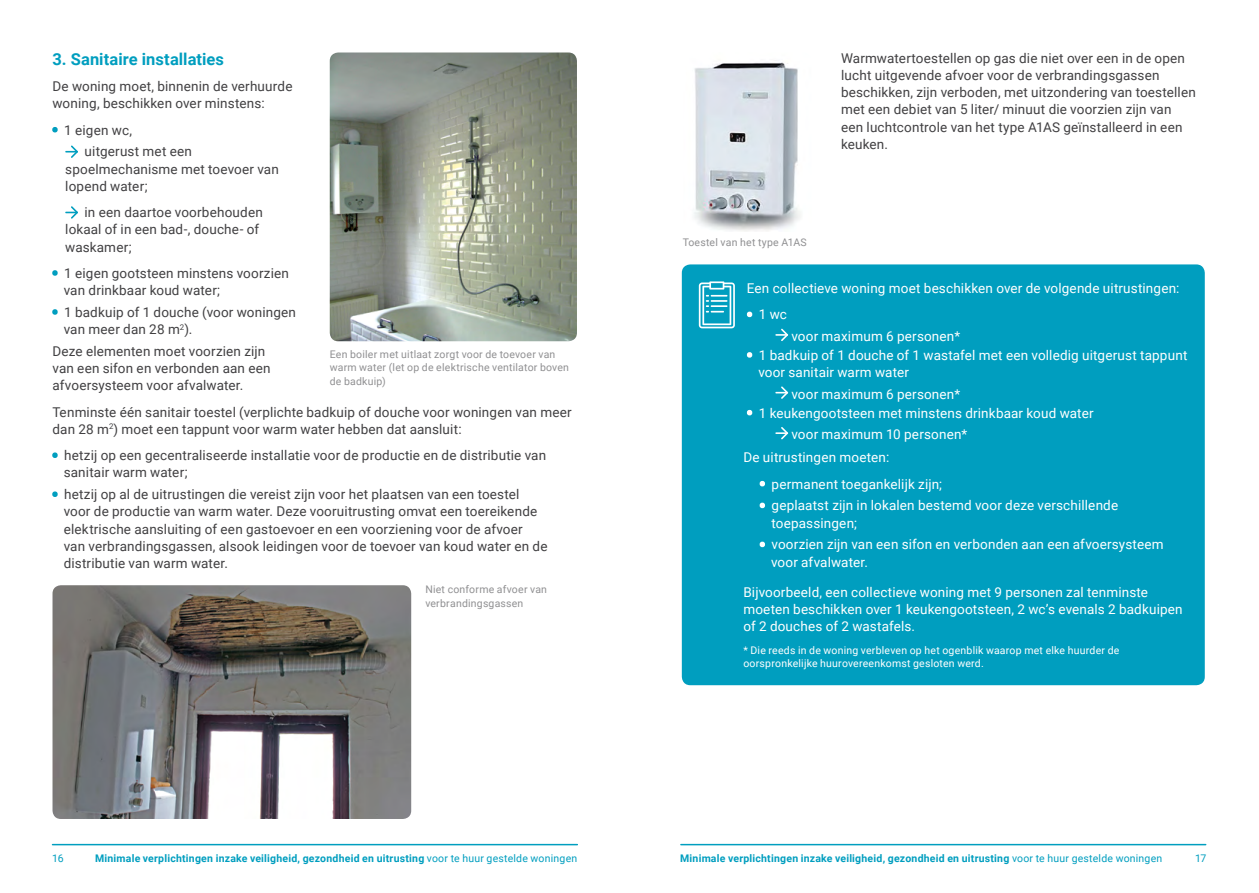
<style>
.page{position:relative;width:1259px;height:893px;background:#fff}
.page>*{position:absolute;margin:0;border:0;box-sizing:border-box;transform-origin:0 0}
.t1{font:700 16.5px "Roboto";letter-spacing:.005em;color:#009ebf}
.t2{font:13.5px/17.2px "Roboto";letter-spacing:.01em;color:#414042}
.t3{font:13.5px/17.2px "Roboto";letter-spacing:.01em;color:#fff}
.t4{font:700 10.5px "Roboto";letter-spacing:.02em;color:#009ebf}
.t5{font:10.5px/13.5px "Roboto";letter-spacing:.02em;color:#909092}
.t6{font:10.5px/13.5px "Roboto";letter-spacing:.02em;color:#fff}
.t7{font:10.5px "Roboto";color:#009ebf}
.s1{font-weight:700;color:#009ebf}
.s2{font-weight:700}
.s3{font-weight:400}
</style>
<div class="page">
<hr style="left:52px;top:844px;width:525px;height:1px;background:#009ebf">
<hr style="left:681px;top:844px;width:524px;height:1px;background:#009ebf">
<svg style="left:52px;top:127px;width:6px;height:6px"></svg>
<svg style="left:65px;top:145px;width:13px;height:13px"></svg>
<svg style="left:65px;top:206px;width:13px;height:13px"></svg>
<svg style="left:52px;top:270px;width:6px;height:6px"></svg>
<svg style="left:52px;top:309px;width:6px;height:6px"></svg>
<svg style="left:52px;top:452px;width:6px;height:6px"></svg>
<svg style="left:52px;top:491px;width:6px;height:6px"></svg>
<img style="left:330px;top:52px;width:247px;height:289px">
<img style="left:694px;top:60px;width:106px;height:171px">
<div style="left:682px;top:264px;width:522px;height:421px;background:#009ebf;border-radius:9px"></div>
<svg style="left:746px;top:311px;width:7px;height:7px"></svg>
<svg style="left:775px;top:329px;width:13px;height:12px"></svg>
<svg style="left:746px;top:352px;width:7px;height:6px"></svg>
<svg style="left:775px;top:386px;width:13px;height:13px"></svg>
<svg style="left:746px;top:409px;width:7px;height:7px"></svg>
<svg style="left:775px;top:427px;width:13px;height:12px"></svg>
<svg style="left:759px;top:480px;width:6px;height:7px"></svg>
<svg style="left:759px;top:502px;width:6px;height:7px"></svg>
<svg style="left:759px;top:541px;width:6px;height:7px"></svg>
<svg style="left:699px;top:281px;width:36px;height:47px"></svg>
<img style="left:52px;top:585px;width:359px;height:234px">
<p class="t1" style="left:52px;top:47px;width:173px">3. Sanitaire installaties</p>
<p class="t2" style="left:52px;top:77px;width:241px">De woning moet, binnenin de verhuurde woning, beschikken over minstens:</p>
<p class="t2" style="left:85px;top:118px;width:109px;line-height:21.8px;text-indent:-32px"><span class="s1">•</span> 1 eigen wc,<br>uitgerust met een</p>
<p class="t2" style="left:65px;top:160px;width:215px">spoelmechanisme met toevoer van lopend water;</p>
<p class="t2" style="left:65px;top:203px;width:199px;text-indent:19px">in een daartoe voorbehouden lokaal of in een bad-, douche- of waskamer;</p>
<p class="t2" style="left:64px;top:264px;width:227px;text-indent:-11px"><span class="s1">•</span> 1 eigen gootsteen minstens voorzien van drinkbaar koud water;</p>
<p class="t2" style="left:64px;top:303px;width:234px;text-indent:-11px"><span class="s1">•</span> 1 badkuip of 1 douche (voor woningen van meer dan 28 m<sup>2</sup>).</p>
<p class="t2" style="left:53px;top:342px;width:220px">Deze elementen moet voorzien zijn van een sifon en verbonden aan een afvoersysteem voor afvalwater.</p>
<p class="t2" style="left:53px;top:403px;width:521px">Tenminste één sanitair toestel (verplichte badkuip of douche voor woningen van meer dan 28 m<sup>2</sup>) moet een tappunt voor warm water hebben dat aansluit:</p>
<p class="t2" style="left:64px;top:446px;width:484px;text-indent:-11px"><span class="s1">•</span> hetzij op een gecentraliseerde installatie voor de productie en de distributie van sanitair warm water;</p>
<p class="t2" style="left:64px;top:485px;width:485px;text-indent:-11px"><span class="s1">•</span> hetzij op al de uitrustingen die vereist zijn voor het plaatsen van een toestel voor de productie van warm water. Deze vooruitrusting omvat een toereikende elektrische aansluiting of een gastoevoer en een voorziening voor de afvoer van verbrandingsgassen, alsook leidingen voor de toevoer van koud water en de distributie van warm water.</p>
<p class="t5" style="left:330px;top:347px;width:241px">Een boiler met uitlaat zorgt voor de toevoer van warm water (let op de elektrische ventilator boven de badkuip)</p>
<p class="t5" style="left:425px;top:582px;width:123px">Niet conforme afvoer van verbrandingsgassen</p>
<p class="t2" style="left:841px;top:49px;width:356px">Warmwatertoestellen op gas die niet over een in de open lucht uitgevende afvoer voor de verbrandingsgassen beschikken, zijn verboden, met uitzondering van toestellen met een debiet van 5 liter/ minuut die voorzien zijn van een luchtcontrole van het type A1AS geïnstalleerd in een keuken.</p>
<p class="t5" style="left:683px;top:235px;width:126px">Toestel van het type A1AS</p>
<p class="t3" style="left:746px;top:279px;width:434px">Een collectieve woning moet beschikken over de volgende uitrustingen:</p>
<p class="t3" style="left:747px;top:305px;width:41px"><span class="s2">•</span> 1 wc</p>
<p class="t3" style="left:791px;top:327px;width:170px">voor maximum 6 personen*</p>
<p class="t3" style="left:758px;top:346px;width:430px;text-indent:-11px"><span class="s2">•</span> 1 badkuip of 1 douche of 1 wastafel met een volledig uitgerust tappunt voor sanitair warm water</p>
<p class="t3" style="left:791px;top:385px;width:170px">voor maximum 6 personen*</p>
<p class="t3" style="left:791px;top:401px;width:304px;line-height:21.8px;text-indent:-44px"><span class="s2">•</span> 1 keukengootsteen met minstens drinkbaar koud water voor maximum 10 personen*</p>
<p class="t3" style="left:743px;top:448px;width:147px">De uitrustingen moeten:</p>
<p class="t3" style="left:760px;top:475px;width:184px"><span class="s2">•</span> permanent toegankelijk zijn;</p>
<p class="t3" style="left:771px;top:496px;width:348px;text-indent:-12px"><span class="s2">•</span> geplaatst zijn in lokalen bestemd voor deze verschillende toepassingen;</p>
<p class="t3" style="left:771px;top:535px;width:394px;text-indent:-11px"><span class="s2">•</span> voorzien zijn van een sifon en verbonden aan een afvoersysteem voor afvalwater.</p>
<p class="t3" style="left:743px;top:583px;width:441px">Bijvoorbeeld, een collectieve woning met 9 personen zal tenminste moeten beschikken over 1 keukengootsteen, 2 wc’s evenals 2 badkuipen of 2 douches of 2 wastafels.</p>
<p class="t6" style="left:743px;top:643px;width:377px">* Die reeds in de woning verbleven op het ogenblik waarop met elke huurder de oorspronkelijke huurovereenkomst gesloten werd.</p>
<p class="t7" style="left:52px;top:851px;width:13px">16</p>
<p class="t4" style="left:95px;top:851px;width:484px">Minimale verplichtingen inzake veiligheid, gezondheid en uitrusting <span class="s3">voor te huur gestelde woningen</span></p>
<p class="t4" style="left:680px;top:851px;width:484px">Minimale verplichtingen inzake veiligheid, gezondheid en uitrusting <span class="s3">voor te huur gestelde woningen</span></p>
<p class="t7" style="left:1195px;top:850px;width:13px">17</p>
</div>
